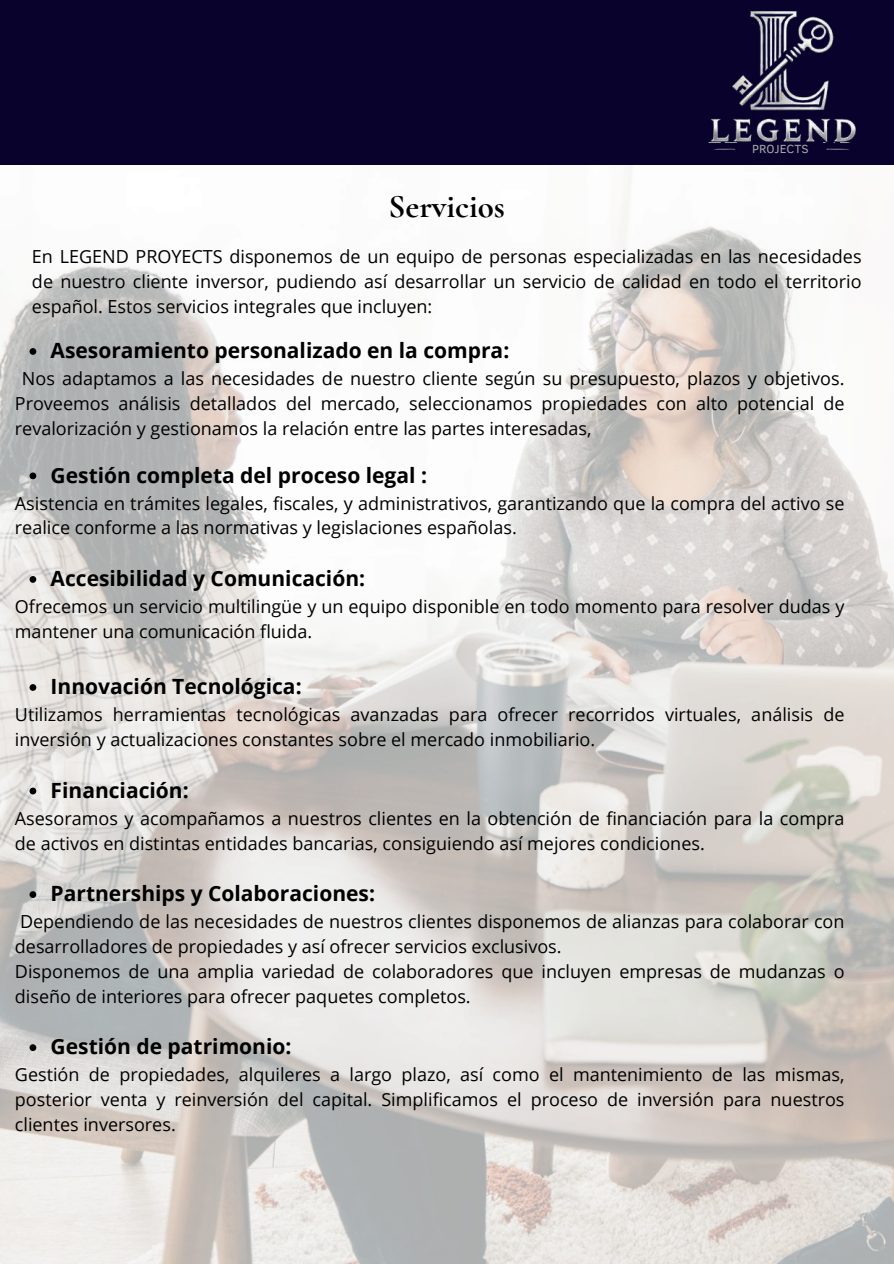
<style>
.page{position:relative;width:894px;height:1264px;background:#fff}
.page>*{position:absolute;margin:0;border:0;box-sizing:border-box;transform-origin:0 0}
.t1{font:700 33px "Cormorant Garamond";color:#000}
.t2{font:700 21px "Open Sans";color:#000}
.t3{font:18px/24.8px "Open Sans";color:#000}
.t4{font:12.15px "Clear Sans";color:#a4a8a8}
</style>
<div class="page">
<img style="left:0;top:166px;width:893px;height:1097px">
<svg style="left:30px;top:348px;width:6px;height:7px"></svg>
<svg style="left:30px;top:472px;width:6px;height:7px"></svg>
<svg style="left:30px;top:576px;width:6px;height:7px"></svg>
<svg style="left:30px;top:684px;width:6px;height:7px"></svg>
<svg style="left:30px;top:787px;width:6px;height:7px"></svg>
<svg style="left:30px;top:891px;width:6px;height:7px"></svg>
<svg style="left:30px;top:1044px;width:6px;height:7px"></svg>
<div style="left:0;top:0;width:893px;height:165px;background:#09022c"></div>
<img style="left:708px;top:11px;width:148px;height:132px">
<img style="left:823px;top:143px;width:46px;height:26px">
<img style="left:693px;top:148px;width:44px;height:21px">
<p class="t4" style="left:752px;top:139px;width:58px">PROJECTS</p>
<h1 class="t1" style="left:388px;top:186px;width:118px">Servicios</h1>
<p class="t3" style="left:32px;top:244px;width:830px;text-align:justify">En LEGEND PROYECTS disponemos de un equipo de personas especializadas en las necesidades de nuestro cliente inversor, pudiendo así desarrollar un servicio de calidad en todo el territorio español. Estos servicios integrales que incluyen:</p>
<p class="t2" style="left:51px;top:336px;width:460px">Asesoramiento personalizado en la compra:</p>
<p class="t3" style="left:15px;top:366px;width:830px;text-align:justify;text-indent:7px">Nos adaptamos a las necesidades de nuestro cliente según su presupuesto, plazos y objetivos.<br>Proveemos análisis detallados del mercado, seleccionamos propiedades con alto potencial de revalorización y gestionamos la relación entre las partes interesadas,</p>
<p class="t2" style="left:51px;top:460px;width:378px">Gestión completa del proceso legal :</p>
<p class="t3" style="left:15px;top:490px;width:830px">Asistencia en trámites legales, fiscales, y administrativos, garantizando que la compra del activo se realice conforme a las normativas y legislaciones españolas.</p>
<p class="t2" style="left:51px;top:563px;width:316px">Accesibilidad y Comunicación:</p>
<p class="t3" style="left:15px;top:594px;width:830px">Ofrecemos un servicio multilingüe y un equipo disponible en todo momento para resolver dudas y mantener una comunicación fluida.</p>
<p class="t2" style="left:51px;top:671px;width:252px">Innovación Tecnológica:</p>
<p class="t3" style="left:15px;top:702px;width:830px">Utilizamos herramientas tecnológicas avanzadas para ofrecer recorridos virtuales, análisis de inversión y actualizaciones constantes sobre el mercado inmobiliario.</p>
<p class="t2" style="left:51px;top:775px;width:140px">Financiación:</p>
<p class="t3" style="left:15px;top:805px;width:830px">Asesoramos y acompañamos a nuestros clientes en la obtención de financiación para la compra de activos en distintas entidades bancarias, consiguiendo así mejores condiciones.</p>
<p class="t2" style="left:51px;top:878px;width:326px">Partnerships y Colaboraciones:</p>
<p class="t3" style="left:15px;top:909px;width:831px">Dependiendo de las necesidades de nuestros clientes disponemos de alianzas para colaborar con desarrolladores de propiedades y así ofrecer servicios exclusivos.<br>Disponemos de una amplia variedad de colaboradores que incluyen empresas de mudanzas o diseño de interiores para ofrecer paquetes completos.</p>
<p class="t2" style="left:51px;top:1031px;width:242px">Gestión de patrimonio:</p>
<p class="t3" style="left:15px;top:1062px;width:830px;text-align:justify">Gestión de propiedades, alquileres a largo plazo, así como el mantenimiento de las mismas, posterior venta y reinversión del capital. Simplificamos el proceso de inversión para nuestros clientes inversores.</p>
</div>
